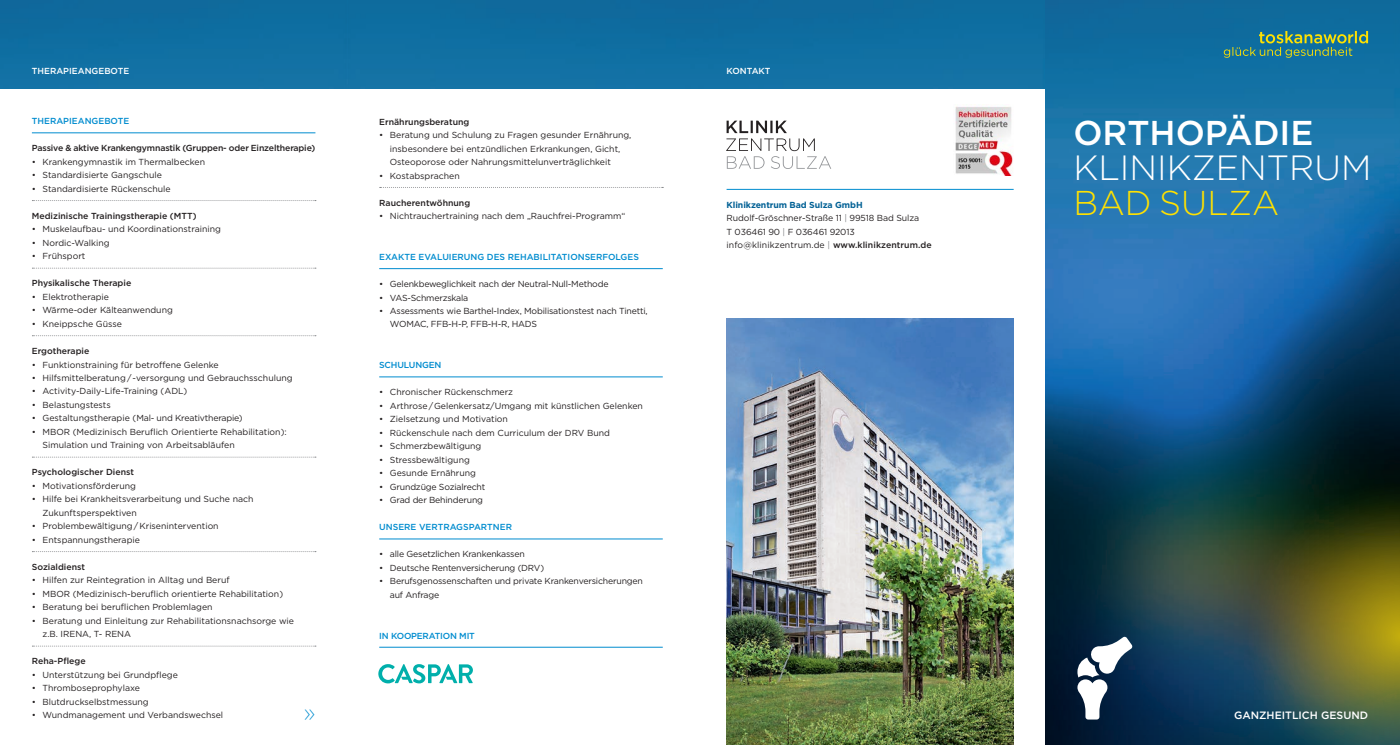
<style>
.page{position:relative;width:1400px;height:745px;background:#fff}
.page>*{position:absolute;margin:0;border:0;box-sizing:border-box;transform-origin:0 0}
.t1{font:300 35px "Gotham";color:#fff}
.t2{font:500 34.38px "Gotham";color:#fff}
.t3{font:300 34.38px "Gotham";color:#ffe101}
.t4{font:200 25px "Gotham";color:#008ccf}
.t5{font:500 10.62px "Gotham";color:#fff}
.t6{font:8.75px/13.5px "Gotham";color:#231f20}
.t7{font:8.75px/13.5px "Gotham";letter-spacing:-.02em;color:#231f20}
.t8{font:500 8.75px "Gotham";letter-spacing:-.005em;color:#231f20}
.t9{font:500 8.75px "Gotham";color:#008ccf}
.t10{font:500 8.75px "Gotham";color:#fff}
.t11{font:500 8.75px "Gotham";letter-spacing:-.02em;color:#008ccf}
.s1{font-weight:700;color:#026195}
.s2{color:#808285}
.s3{font-weight:500}
</style>
<div class="page">
<div style="left:0;top:0;width:1045px;height:89px;background:#106fa2"></div>
<svg style="left:380px;top:187px;width:283px;height:1px"></svg>
<hr style="left:379px;top:268px;width:284px;height:1px;background:#008ccf">
<hr style="left:379px;top:376px;width:284px;height:1px;background:#008ccf">
<hr style="left:379px;top:538px;width:284px;height:1px;background:#008ccf">
<hr style="left:379px;top:646px;width:284px;height:1px;background:#008ccf">
<hr style="left:32px;top:132px;width:283px;height:1px;background:#008ccf">
<svg style="left:32px;top:200px;width:284px;height:1px"></svg>
<svg style="left:32px;top:267px;width:284px;height:1px"></svg>
<svg style="left:32px;top:335px;width:284px;height:1px"></svg>
<svg style="left:32px;top:456px;width:284px;height:1px"></svg>
<svg style="left:32px;top:645px;width:284px;height:1px"></svg>
<img style="left:1045px;top:0;width:355px;height:744px">
<svg style="left:1244px;top:478px;width:156px;height:266px"></svg>
<svg style="left:1223px;top:31px;width:145px;height:27px"></svg>
<svg style="left:1077px;top:636px;width:55px;height:83px"></svg>
<hr style="left:726px;top:189px;width:287px;height:1px;background:#008ccf">
<svg style="left:726px;top:120px;width:105px;height:49px"></svg>
<img style="left:726px;top:318px;width:287px;height:426px">
<svg style="left:378px;top:664px;width:95px;height:19px"></svg>
<img style="left:955px;top:106px;width:58px;height:69px">
<p class="t10" style="left:32px;top:66px;width:98px">Therapieangebote</p>
<p class="t9" style="left:32px;top:115px;width:98px">Therapieangebote</p>
<p class="t8" style="left:32px;top:142px;width:285px">Passive &amp; aktive Krankengymnastik (Gruppen- oder Einzeltherapie)</p>
<p class="t6" style="left:32px;top:155px;width:175px">• Krankengymnastik im Thermalbecken</p>
<p class="t6" style="left:32px;top:168px;width:131px">• Standardisierte Gangschule</p>
<p class="t6" style="left:32px;top:181px;width:140px">• Standardisierte Rückenschule</p>
<p class="t8" style="left:32px;top:210px;width:149px">Medizinische Trainingstherapie (MTT</p>
<p class="t8" style="left:193px;top:210px;width:5px">)</p>
<p class="t6" style="left:32px;top:222px;width:191px">• Muskelaufbau- und Koordinationstraining</p>
<p class="t6" style="left:32px;top:235px;width:79px">• Nordic-Walking</p>
<p class="t6" style="left:32px;top:249px;width:55px">• Frühsport</p>
<p class="t8" style="left:32px;top:277px;width:101px">Physikalische Therapie</p>
<p class="t6" style="left:32px;top:290px;width:79px">• Elektrotherapie</p>
<p class="t6" style="left:32px;top:303px;width:142px">• Wärme-oder Kälteanwendung</p>
<p class="t6" style="left:32px;top:316px;width:92px">• Kneippsche Güsse</p>
<p class="t8" style="left:32px;top:345px;width:59px">Ergotherapie</p>
<p class="t6" style="left:32px;top:357px;width:188px">• Funktionstraining für betroffene Gelenke</p>
<p class="t6" style="left:32px;top:370px;width:262px">• Hilfsmittelberatung / -versorgung und Gebrauchsschulung</p>
<p class="t6" style="left:32px;top:384px;width:157px">• Activity-Daily-Life-Training (ADL)</p>
<p class="t6" style="left:32px;top:397px;width:80px">• Belastungstests</p>
<p class="t7" style="left:32px;top:411px;width:212px">• Gestaltungstherapie (Mal- und Kreativtherapie)</p>
<p class="t6" style="left:43px;top:424px;width:246px;text-indent:-11px">• MBOR (Medizinisch Beruflich Orientierte Rehabilitation):<br>Simulation und Training von Arbeitsabläufen</p>
<p class="t8" style="left:32px;top:466px;width:104px">Psychologischer Dienst</p>
<p class="t6" style="left:32px;top:478px;width:106px">• Motivationsförderung</p>
<p class="t6" style="left:43px;top:492px;width:213px;text-indent:-11px">• Hilfe bei Krankheitsverarbeitung und Suche nach<br>Zukunftsperspektiven</p>
<p class="t6" style="left:32px;top:519px;width:188px">• Problembewältigung / Krisenintervention</p>
<p class="t6" style="left:32px;top:532px;width:110px">• Entspannungstherapie</p>
<p class="t8" style="left:32px;top:560px;width:55px">Sozialdienst</p>
<p class="t6" style="left:32px;top:573px;width:199px">• Hilfen zur Reintegration in Alltag und Beruf</p>
<p class="t6" style="left:32px;top:586px;width:253px">• MBOR (Medizinisch-beruflich orientierte Rehabilitation)</p>
<p class="t6" style="left:32px;top:600px;width:182px">• Beratung bei beruflichen Problemlagen</p>
<p class="t6" style="left:43px;top:613px;width:253px;text-indent:-11px">• Beratung und Einleitung zur Rehabilitationsnachsorge wie z.B. IRENA, T- RENA</p>
<p class="t8" style="left:32px;top:655px;width:55px">Reha-Pflege</p>
<p class="t6" style="left:32px;top:667px;width:148px">• Unterstützung bei Grundpflege</p>
<p class="t6" style="left:32px;top:681px;width:110px">• Thromboseprophylaxe</p>
<p class="t6" style="left:32px;top:694px;width:118px">• Blutdruckselbstmessung</p>
<p class="t6" style="left:32px;top:707px;width:193px">• Wundmanagement und Verbandswechsel</p>
<h3 class="t4" style="left:303px;top:695px;width:14px">»</h3>
<p class="t8" style="left:379px;top:116px;width:92px">Ernährungsberatung</p>
<p class="t6" style="left:390px;top:128px;width:243px;text-indent:-11px">• Beratung und Schulung zu Fragen gesunder Ernährung, insbesondere bei entzündlichen Erkrankungen, Gicht,<br>Osteoporose oder Nahrungsmittelunverträglichkeit</p>
<p class="t6" style="left:379px;top:168px;width:82px">• Kostabsprachen</p>
<p class="t8" style="left:379px;top:197px;width:92px">Raucherentwöhnung</p>
<p class="t6" style="left:379px;top:209px;width:247px">• Nichtrauchertraining nach dem „Rauchfrei-Programm“</p>
<p class="t9" style="left:379px;top:251px;width:261px">Exakte Evaluierung des Rehabilitationserfolges</p>
<p class="t7" style="left:379px;top:277px;width:231px">• Gelenkbeweglichkeit nach der Neutral-Null-Methode</p>
<p class="t7" style="left:379px;top:290px;width:91px">• VAS-Schmerzskala</p>
<p class="t7" style="left:390px;top:304px;width:259px;text-indent:-11px">• Assessments wie Barthel-Index, Mobilisationstest nach Tinetti,<br>WOMAC, FFB-H-P, FFB-H-R, HADS</p>
<p class="t9" style="left:379px;top:359px;width:19px">SCHULUNG</p>
<p class="t9" style="left:429px;top:359px;width:14px">En</p>
<p class="t6" style="left:379px;top:385px;width:135px">• Chronischer Rückenschmerz</p>
<p class="t6" style="left:379px;top:398px;width:265px">• Arthrose / Gelenkersatz/Umgang mit künstlichen Gelenken</p>
<p class="t6" style="left:379px;top:412px;width:130px">• Zielsetzung und Motivation</p>
<p class="t6" style="left:379px;top:425px;width:232px">• Rückenschule nach dem Curriculum der DRV Bund</p>
<p class="t6" style="left:379px;top:439px;width:104px">• Schmerzbewältigung</p>
<p class="t6" style="left:379px;top:452px;width:92px">• Stressbewältigung</p>
<p class="t6" style="left:379px;top:466px;width:98px">• Gesunde Ernährung</p>
<p class="t7" style="left:379px;top:479px;width:108px">• Grundzüge Sozialrecht</p>
<p class="t7" style="left:379px;top:492px;width:105px">• Grad der Behinderung</p>
<p class="t9" style="left:379px;top:521px;width:26px">unsere</p>
<p class="t9" style="left:419px;top:521px;width:88px">vertragspartner</p>
<p class="t7" style="left:379px;top:547px;width:147px">• alle Gesetzlichen Krankenkassen</p>
<p class="t7" style="left:379px;top:560px;width:166px">• Deutsche Rentenversicherung (DRV)</p>
<p class="t7" style="left:390px;top:574px;width:254px;text-indent:-11px">• Berufsgenossenschaften und private Krankenversicherungen auf Anfrage</p>
<p class="t11" style="left:379px;top:629px;width:97px">I n Kooperation mit</p>
<p class="t10" style="left:726px;top:66px;width:45px">Kontakt</p>
<p class="t6" style="left:726px;top:198px;width:207px"><span class="s1">Klinikzentrum Bad Sulza GmbH </span>Rudolf-Gröschner-Straße 11 <span class="s2">|</span> 99518 Bad Sulza<br>T 036461 90 <span class="s2">|</span> F 036461 92013 info@klinikzentrum.de <span class="s2">|</span> <span class="s3">www.klinikzentrum.de</span></p>
<h2 class="t2" style="left:1073px;top:110px;width:80px">ORTHOP</h2>
<h2 class="t2" style="left:1225px;top:110px;width:89px">ÄDI E</h2>
<h1 class="t1" style="left:1073px;top:146px;width:300px">KLINIKZENTRUM</h1>
<h2 class="t3" style="left:1073px;top:181px;width:133px">BAD SULZA</h2>
<p class="t5" style="left:1234px;top:707px;width:136px">ganzheitlich gesund</p>
</div>
